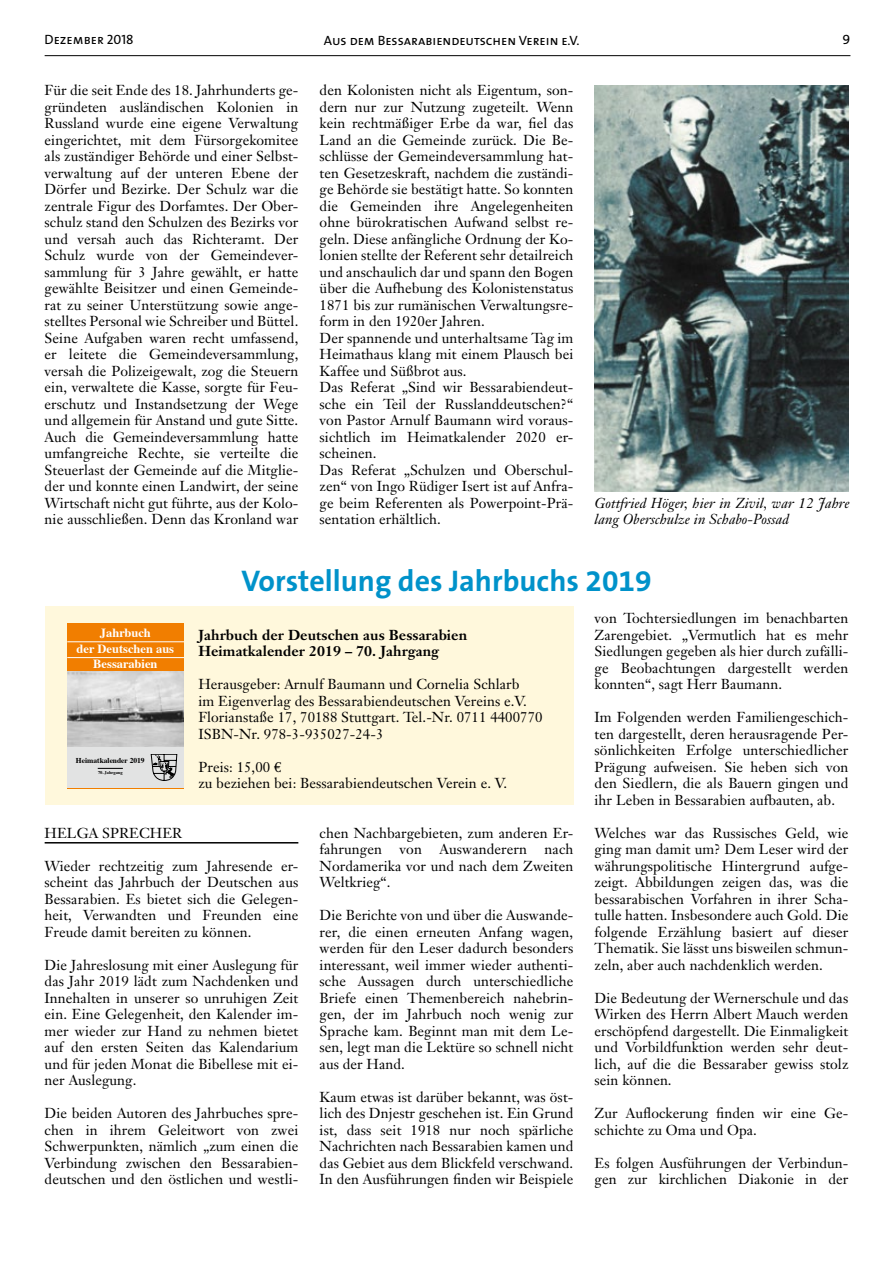
<style>
.page{position:relative;width:893px;height:1263px;background:#fff}
.page>*{position:absolute;margin:0;border:0;box-sizing:border-box;transform-origin:0 0}
.t1{font:700 30px "The Sans B7";color:#0092ca}
.t2{font:14.25px/16.5px "Janson Text";letter-spacing:.005em;color:#000;text-align:justify}
.t3{font:italic 14.25px/16.5px "Janson Text";letter-spacing:.005em;color:#000}
.t4{font:700 14.25px/16.5px "Janson Text";letter-spacing:.005em;color:#000}
.t5{font:13.5px "The Sans Caps";color:#000}
.t6{font:700 12.45px/15.8px "Times";color:#fff;text-align:center}
.t7{font:700 7.5px "Times";color:#000}
.t8{font:700 4.5px "Times";color:#000}
.s1{font-family:"Euro Serif"}
</style>
<div class="page">
<hr style="left:45px;top:55px;width:805px;height:1px;background:#000">
<div style="left:45px;top:607px;width:528px;height:198px;background:#fff8dc"></div>
<div style="left:67px;top:623px;width:117px;height:165px;background:#f17e00"></div>
<hr style="left:67px;top:641px;width:117px;height:1px;background:#fff">
<hr style="left:67px;top:657px;width:117px;height:1px;background:#fff">
<div style="left:67px;top:746px;width:117px;height:42px;background:#e2e3e3"></div>
<img style="left:67px;top:672px;width:117px;height:74px">
<svg style="left:151px;top:754px;width:26px;height:27px"></svg>
<svg style="left:98px;top:768px;width:25px;height:1px"></svg>
<hr style="left:45px;top:842px;width:253px;height:1px;background:#000">
<img style="left:595px;top:85px;width:253px;height:406px">
<p class="t5" style="left:45px;top:28px;width:91px">Dezember 2018</p>
<p class="t5" style="left:324px;top:30px;width:257px">Aus dem Bessarabiendeutschen Verein e.V.</p>
<p class="t5" style="left:843px;top:28px;width:9px">9</p>
<p class="t2" style="left:45px;top:82px;width:255px">Für die seit Ende des 18. Jahrhunderts ge&shy;gründeten ausländischen Kolonien in Russland wurde eine eigene Verwaltung eingerichtet, mit dem Fürsorgekomitee als zuständiger Behörde und einer Selbst&shy;verwaltung auf der unteren Ebene der Dörfer und Bezirke. Der Schulz war die zentrale Figur des Dorfamtes. Der Ober&shy;schulz stand den Schulzen des Bezirks vor und versah auch das Richteramt. Der Schulz wurde von der Gemeindever&shy;sammlung für 3 Jahre gewählt, er hatte gewählte Beisitzer und einen Gemeinde&shy;rat zu seiner Unterstützung sowie ange&shy;stelltes Personal wie Schreiber und Büttel.<br>Seine Aufgaben waren recht umfassend, er leitete die Gemeindeversammlung, versah die Polizeigewalt, zog die Steuern ein, verwaltete die Kasse, sorgte für Feu&shy;erschutz und Instandsetzung der Wege und allgemein für Anstand und gute Sitte.<br>Auch die Gemeindeversammlung hatte umfangreiche Rechte, sie verteilte die Steuerlast der Gemeinde auf die Mitglie&shy;der und konnte einen Landwirt, der seine Wirtschaft nicht gut führte, aus der Kolo&shy;nie ausschließen. Denn das Kronland war</p>
<p class="t2" style="left:320px;top:82px;width:255px;text-align:left">den Kolonisten nicht als Eigentum, son&shy;dern nur zur Nutzung zugeteilt. Wenn kein rechtmäßiger Erbe da war, fiel das Land an die Gemeinde zurück. Die Be&shy;schlüsse der Gemeindeversammlung hat&shy;ten Gesetzeskraft, nachdem die zuständi&shy;ge Behörde sie bestätigt hatte. So konnten die Gemeinden ihre Angelegenheiten ohne bürokratischen Aufwand selbst re&shy;geln. Diese anfängliche Ordnung der Ko&shy;lonien stellte der Referent sehr detailreich und anschaulich dar und spann den Bogen über die Aufhebung des Kolonistenstatus 1871 bis zur rumänischen Verwaltungsre&shy;form in den 1920er Jahren.<br>Der spannende und unterhaltsame Tag im Heimathaus klang mit einem Plausch bei Kaffee und Süßbrot aus.<br>Das Referat „Sind wir Bessarabiendeut&shy;sche ein Teil der Russlanddeutschen?“ von Pastor Arnulf Baumann wird voraus&shy;sichtlich im Heimatkalender 2020 er&shy;scheinen.<br>Das Referat „Schulzen und Oberschul&shy;zen“ von Ingo Rüdiger Isert ist auf Anfra&shy;ge beim Referenten als Powerpoint-Prä&shy;sentation erhältlich.</p>
<p class="t3" style="left:595px;top:495px;width:257px">Gottfried Höger, hier in Zivil, war 12 Jahre lang Oberschulze in Schabo-Possad</p>
<h1 class="t1" style="left:241px;top:565px;width:412px">Vorstellung des Jahrbuchs 2019</h1>
<p class="t4" style="left:198px;top:626px;width:270px">Jahrbuch der Deutschen aus Bessarabien<br>Heimatkalender 2019 – 70. Jahrgang</p>
<p class="t2" style="left:198px;top:676px;width:346px;text-align:left">Herausgeber: Arnulf Baumann und Cornelia Schlarb<br>im Eigenverlag des Bessarabiendeutschen Vereins e.V.<br>Florianstaße 17, 70188 Stuttgart. Tel.-Nr. 0711 4400770<br>ISBN-Nr. 978-3-935027-24-3</p>
<p class="t2" style="left:198px;top:758px;width:310px">Preis: 15,00 <span class="s1">€<br></span>zu beziehen bei: Bessarabiendeutschen Verein e. V.</p>
<p class="t2" style="left:320px;top:824px;width:255px">chen Nachbargebieten, zum anderen Er&shy;fahrungen von Auswanderern nach Nordamerika vor und nach dem Zweiten Weltkrieg“.</p>
<p class="t2" style="left:320px;top:907px;width:255px">Die Berichte von und über die Auswande&shy;rer, die einen erneuten Anfang wagen, werden für den Leser dadurch besonders interessant, weil immer wieder authenti&shy;sche Aussagen durch unterschiedliche Briefe einen Themenbereich nahebrin&shy;gen, der im Jahrbuch noch wenig zur Sprache kam. Beginnt man mit dem Le&shy;sen, legt man die Lektüre so schnell nicht aus der Hand.</p>
<p class="t2" style="left:320px;top:1088px;width:255px">Kaum etwas ist darüber bekannt, was öst&shy;lich des Dnjestr geschehen ist. Ein Grund ist, dass seit 1918 nur noch spärliche Nachrichten nach Bessarabien kamen und das Gebiet aus dem Blickfeld verschwand.<br>In den Ausführungen finden wir Beispiele</p>
<p class="t2" style="left:595px;top:610px;width:255px">von Tochtersiedlungen im benachbarten Zarengebiet. „Vermutlich hat es mehr Siedlungen gegeben als hier durch zufälli&shy;ge Beobachtungen dargestellt werden konnten“, sagt Herr Baumann.</p>
<p class="t2" style="left:595px;top:709px;width:255px">Im Folgenden werden Familiengeschich&shy;ten dargestellt, deren herausragende Per&shy;sönlichkeiten Erfolge unterschiedlicher Prägung aufweisen. Sie heben sich von den Siedlern, die als Bauern gingen und ihr Leben in Bessarabien aufbauten, ab.</p>
<p class="t2" style="left:595px;top:824px;width:255px">Welches war das Russisches Geld, wie ging man damit um? Dem Leser wird der währungspolitische Hintergrund aufge&shy;zeigt. Abbildungen zeigen das, was die bessarabischen Vorfahren in ihrer Scha&shy;tulle hatten. Insbesondere auch Gold. Die folgende Erzählung basiert auf dieser Thematik. Sie lässt uns bisweilen schmun&shy;zeln, aber auch nachdenklich werden.</p>
<p class="t2" style="left:595px;top:989px;width:255px">Die Bedeutung der Wernerschule und das Wirken des Herrn Albert Mauch werden erschöpfend dargestellt. Die Einmaligkeit und Vorbildfunktion werden sehr deut&shy;lich, auf die die Bessaraber gewiss stolz sein können.</p>
<p class="t2" style="left:595px;top:1105px;width:255px">Zur Auflockerung finden wir eine Ge&shy;schichte zu Oma und Opa.</p>
<p class="t2" style="left:595px;top:1154px;width:255px">Es folgen Ausführungen der Verbindun&shy;gen zur kirchlichen Diakonie in der</p>
<p class="t6" style="left:77px;top:623px;width:99px">Jahrbuch<br>der Deutschen aus<br>Bessarabien</p>
<p class="t7" style="left:76px;top:753px;width:70px">Heimatkalender 2019</p>
<p class="t8" style="left:98px;top:768px;width:26px">70. Jahrgang</p>
<p class="t2" style="left:45px;top:824px;width:77px">Helga Sprecher</p>
<p class="t2" style="left:45px;top:857px;width:255px">Wieder rechtzeitig zum Jahresende er&shy;scheint das Jahrbuch der Deutschen aus Bessarabien. Es bietet sich die Gelegen&shy;heit, Verwandten und Freunden eine Freude damit bereiten zu können.</p>
<p class="t2" style="left:45px;top:956px;width:255px">Die Jahreslosung mit einer Auslegung für das Jahr 2019 lädt zum Nachdenken und Innehalten in unserer so unruhigen Zeit ein. Eine Gelegenheit, den Kalender im&shy;mer wieder zur Hand zu nehmen bietet auf den ersten Seiten das Kalendarium und für jeden Monat die Bibellese mit ei&shy;ner Auslegung.</p>
<p class="t2" style="left:45px;top:1105px;width:255px">Die beiden Autoren des Jahrbuches spre&shy;chen in ihrem Geleitwort von zwei Schwerpunkten, nämlich „zum einen die Verbindung zwischen den Bessarabien&shy;deutschen und den östlichen und westli-</p>
</div>
